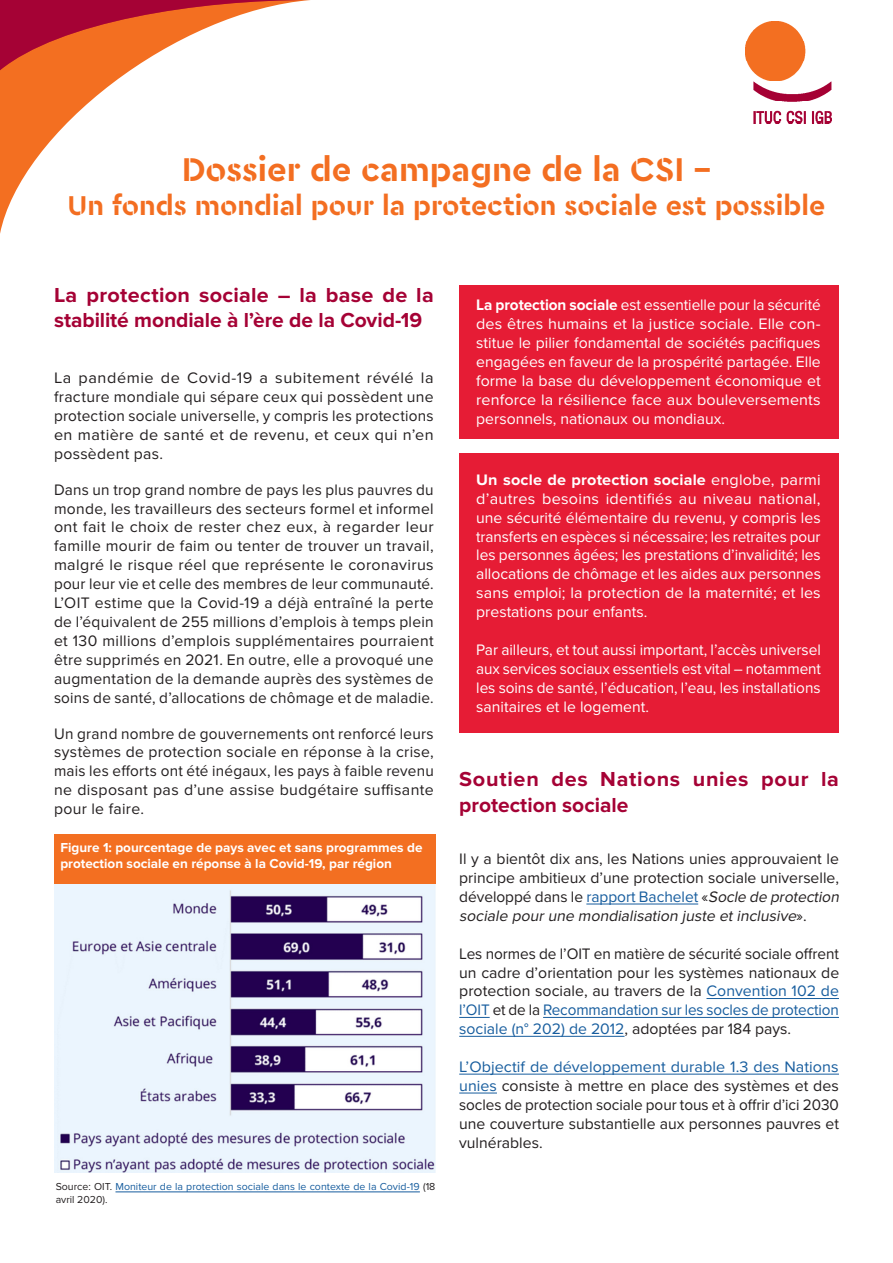
<style>
.page{position:relative;width:893px;height:1263px;background:#fff}
.page>*{position:absolute;margin:0;border:0;box-sizing:border-box;transform-origin:0 0}
.t1{font:700 34.5px "Cera Stencil PRO";color:#f36e21}
.t2{font:700 28.5px "Cera Stencil PRO";color:#f36e21}
.t3{font:700 21px/25.2px "Proxima Nova";letter-spacing:.01em;color:#a50235}
.t4{font:700 21px/25.2px "Proxima Nova";letter-spacing:.035em;color:#a50235}
.t5{font:15.75px/18.9px "Proxima Nova";color:#231f20;text-align:justify}
.t6{font:15.75px/18.9px "Proxima Nova";color:#fff;text-align:justify}
.t7{font:700 13.5px/16.2px "Proxima Nova";color:#fff}
.t8{font:10.5px/12.6px "Proxima Nova";color:#175d9e}
.s1{color:#231f20}
.s2{font-weight:700}
.s3{color:#175d9e}
.s4{font-style:italic}
</style>
<div class="page">
<svg style="left:0;top:70px;width:131px;height:164px"></svg>
<svg style="left:0;top:0;width:310px;height:70px"></svg>
<img style="left:745px;top:22px;width:86px;height:101px">
<img style="left:54px;top:884px;width:381px;height:289px">
<div style="left:54px;top:834px;width:381px;height:50px;background:#f36f21"></div>
<hr style="left:115px;top:1191px;width:305px;height:1px;background:#175d9e">
<div style="left:459px;top:286px;width:380px;height:153px;background:#e61c35"></div>
<div style="left:459px;top:454px;width:380px;height:279px;background:#e61c35"></div>
<hr style="left:586px;top:904px;width:112px;height:1px;background:#175d9e">
<hr style="left:706px;top:998px;width:133px;height:1px;background:#175d9e">
<hr style="left:459px;top:1017px;width:31px;height:1px;background:#175d9e">
<hr style="left:543px;top:1017px;width:296px;height:1px;background:#175d9e">
<hr style="left:459px;top:1036px;width:165px;height:1px;background:#175d9e">
<hr style="left:459px;top:1074px;width:380px;height:1px;background:#175d9e">
<hr style="left:459px;top:1093px;width:38px;height:1px;background:#175d9e">
<p class="t1" style="left:182px;top:146px;width:531px">Dossier de campagne de la CSI –</p>
<p class="t2" style="left:68px;top:186px;width:759px">Un fonds mondial pour la protection sociale est possible</p>
<p class="t3" style="left:54px;top:283px;width:381px">La protection sociale – la base de la stabilité mondiale à l’ère de la Covid-19</p>
<p class="t5" style="left:54px;top:369px;width:381px">La pandémie de Covid-19 a subitement révélé la fracture mondiale qui sépare ceux qui possèdent une protection sociale universelle, y compris les protections en matière de santé et de revenu, et ceux qui n’en possèdent pas.</p>
<p class="t5" style="left:54px;top:480px;width:381px">Dans un trop grand nombre de pays les plus pauvres du monde, les travailleurs des secteurs formel et informel ont fait le choix de rester chez eux, à regarder leur famille mourir de faim ou tenter de trouver un travail, malgré le risque réel que représente le coronavirus pour leur vie et celle des membres de leur communauté.<br>L’OIT estime que la Covid-19 a déjà entraîné la perte de l’équivalent de 255 millions d’emplois à temps plein et 130 millions d’emplois supplémentaires pourraient être supprimés en 2021. En outre, elle a provoqué une augmentation de la demande auprès des systèmes de soins de santé, d’allocations de chômage et de maladie.</p>
<p class="t5" style="left:54px;top:724px;width:381px">Un grand nombre de gouvernements ont renforcé leurs systèmes de protection sociale en réponse à la crise, mais les efforts ont été inégaux, les pays à faible revenu ne disposant pas d’une assise budgétaire suffisante pour le faire.</p>
<p class="t7" style="left:60px;top:840px;width:364px">Figure 1: pourcentage de pays avec et sans programmes de protection sociale en réponse à la Covid-19, par région</p>
<p class="t8" style="left:56px;top:1181px;width:381px"><span class="s1">Source: OIT.</span> Moniteur de la protection sociale dans le contexte de la Covid-19 <span class="s1">(18 avril 2020).</span></p>
<p class="t6" style="left:476px;top:296px;width:346px"><span class="s2">La protection sociale</span> est essentielle pour la sécurité des êtres humains et la justice sociale. Elle con&shy;stitue le pilier fondamental de sociétés pacifiques engagées en faveur de la prospérité partagée. Elle forme la base du développement économique et renforce la résilience face aux bouleversements personnels, nationaux ou mondiaux.</p>
<p class="t6" style="left:476px;top:470px;width:346px"><span class="s2">Un socle de protection sociale</span> englobe, parmi d’autres besoins identifiés au niveau national, une sécurité élémentaire du revenu, y compris les transferts en espèces si nécessaire; les retraites pour les personnes âgées; les prestations d’invalidité; les allocations de chômage et les aides aux personnes sans emploi; la protection de la maternité; et les prestations pour enfants.</p>
<p class="t6" style="left:476px;top:640px;width:346px">Par ailleurs, et tout aussi important, l’accès universel aux services sociaux essentiels est vital – notamment les soins de santé, l’éducation, l’eau, les installations sanitaires et le logement.</p>
<p class="t4" style="left:459px;top:767px;width:381px">Soutien des Nations unies pour la protection sociale</p>
<p class="t5" style="left:459px;top:850px;width:384px;text-align:left">Il y a bientôt dix ans, les Nations unies approuvaient le principe ambitieux d’une protection sociale universelle, développé dans le <span class="s3">rapport Bachelet</span> «<span class="s4">Socle de protection sociale pourune mondialisation juste etinclusive</span>» .</p>
<p class="t5" style="left:459px;top:944px;width:381px">Les normes de l’OIT en matière de sécurité sociale offrent un cadre d’orientation pour les systèmes nationaux de protection sociale, au travers de la <span class="s3">Convention 102 de l’OIT</span> et de la <span class="s3">Recommandation sur les socles de protection sociale (n° 202) de 2012</span>, adoptées par 184 pays.</p>
<p class="t5" style="left:459px;top:1057px;width:381px"><span class="s3">L’Objectif de développement durable 1.3 des Nations unies</span> consiste à mettre en place des systèmes et des socles de protection sociale pour tous et à offrir d’ici 2030 une couverture substantielle aux personnes pauvres et vulnérables.</p>
</div>
